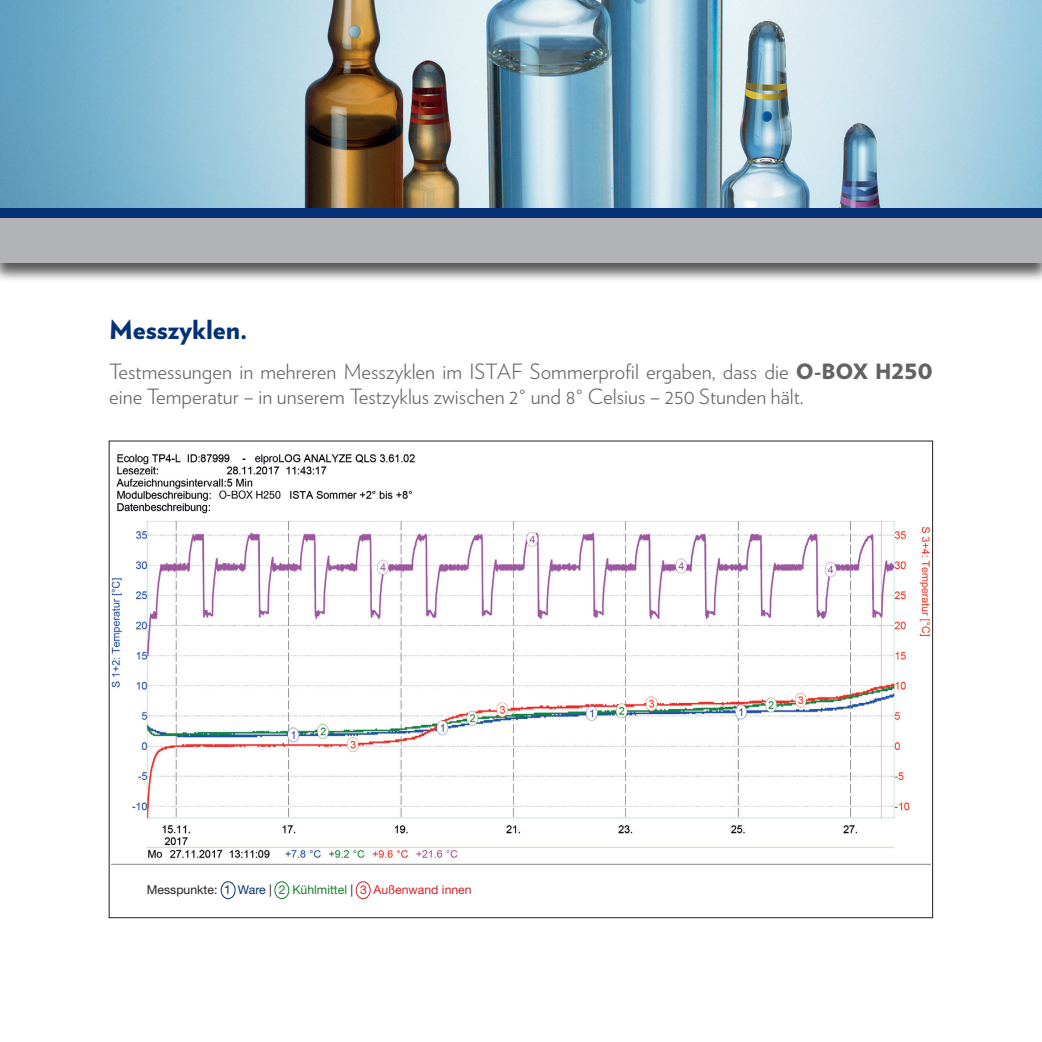
<style>
.page{position:relative;width:1042px;height:1042px;background:#fff}
.page>*{position:absolute;margin:0;border:0;box-sizing:border-box;transform-origin:0 0}
.t1{font:900 26.25px "Verlag";color:#053276}
.t2{font:300 21px/25.2px "Verlag";color:#636366}
.t3{font:12.25px "Helvetica Neue LT Std";color:#d1232a}
.s1{font-weight:900}
.s2{color:#231f20}
.s3{color:#053276}
.s4{color:#187d31}
</style>
<div class="page">
<img style="left:0;top:0;width:1042px;height:208px">
<img style="left:111px;top:520px;width:819px;height:345px">
<img style="left:116px;top:454px;width:299px;height:60px">
<div style="left:221px;top:881px;width:14px;height:18px;border:1px solid #053276;border-radius:50%"></div>
<div style="left:275px;top:881px;width:14px;height:18px;border:1px solid #187d31;border-radius:50%"></div>
<div style="left:356px;top:881px;width:14px;height:18px;border:1px solid #d1232a;border-radius:50%"></div>
<div style="left:0;top:208px;width:1042px;height:10px;background:#053276"></div>
<div style="left:0;top:218px;width:1042px;height:65px;background:#231f20;opacity:.75"></div>
<div style="left:0;top:218px;width:1042px;height:45px;background:#b2b3b7"></div>
<p class="t1" style="left:109px;top:307px;width:140px">Messzyklen.</p>
<p class="t2" style="left:109px;top:357px;width:825px">Testmessungen in mehreren Messzyklen im ISTAF Sommerprofil ergaben, dass die <span class="s1">O-BOX H250 </span>eine Temperatur – in unserem Testzyklus zwischen 2° und 8° Celsius – 250 Stunden hält.</p>
<p class="t3" style="left:147px;top:882px;width:326px"><span class="s2">Messpunkte:</span> <span class="s3">1 Ware</span> <span class="s2">|</span> <span class="s4">2 Kühlmittel</span> <span class="s2">|</span> 3 Außenwand innen</p>
</div>
